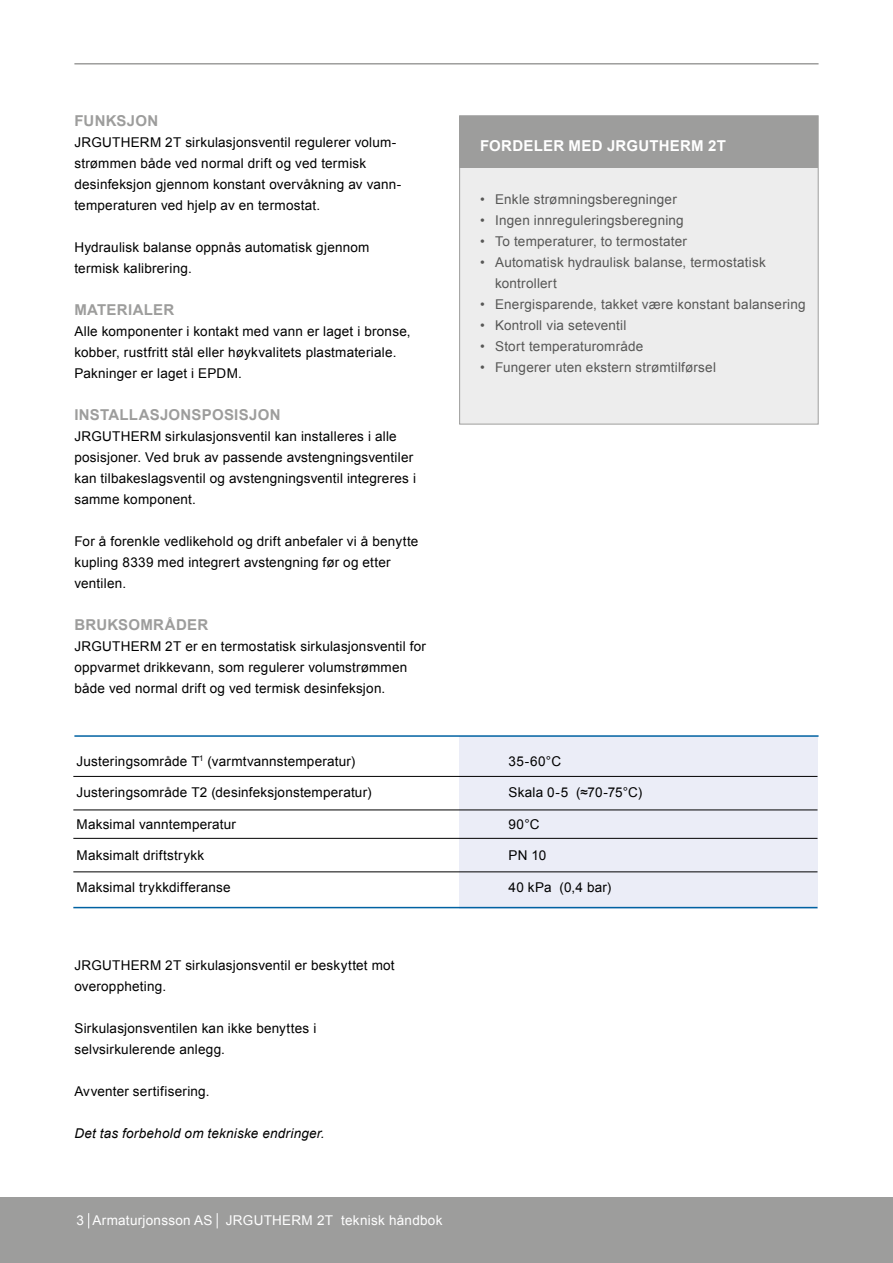
<style>
.page{position:relative;width:893px;height:1263px;background:#fff}
.page>*{position:absolute;margin:0;border:0;box-sizing:border-box;transform-origin:0 0}
.t1{font:700 15px "Arial";letter-spacing:.02em;color:#9d9d9c}
.t2{font:700 15px "Arial";letter-spacing:.02em;color:#fff}
.t3{font:13.5px/21px "Arial";letter-spacing:.015em;color:#000}
.t4{font:13.5px/21px "Arial";letter-spacing:.015em;color:#575756}
.t5{font:13.5px "Arial";letter-spacing:.02em;color:#fff}
.t6{font:italic 13.5px "Arial";letter-spacing:.015em;color:#000}
</style>
<div class="page">
<div style="left:0;top:1197px;width:893px;height:66px;background:#9d9d9c"></div>
<svg style="left:88px;top:1213px;width:1px;height:15px"></svg>
<svg style="left:217px;top:1213px;width:1px;height:15px"></svg>
<hr style="left:74px;top:63px;width:745px;height:2px;background:#9d9d9c">
<div style="left:460px;top:116px;width:358px;height:308px;background:#ededed"></div>
<div style="left:460px;top:116px;width:358px;height:51px;background:#9d9d9c"></div>
<div style="left:459px;top:115px;width:360px;height:309px;border:1px solid #9d9d9c"></div>
<div style="left:459px;top:736px;width:358px;height:173px;background:#ebedf7"></div>
<hr style="left:73px;top:776px;width:744px;height:1px;background:#000">
<hr style="left:73px;top:810px;width:744px;height:1px;background:#000">
<hr style="left:73px;top:838px;width:744px;height:1px;background:#000">
<hr style="left:73px;top:872px;width:744px;height:1px;background:#000">
<hr style="left:74px;top:735px;width:745px;height:2px;background:#0062a2">
<hr style="left:73px;top:907px;width:744px;height:1px;background:#0062a2">
<p class="t1" style="left:74px;top:111px;width:85px">FUNKSJON</p>
<p class="t3" style="left:74px;top:132px;width:328px">JRGUTHERM 2T sirkulasjonsventil regulerer volum&shy;strømmen både ved normal drift og ved termisk desinfeksjon gjennom konstant overvåkning av vann&shy;temperaturen ved hjelp av en termostat.</p>
<p class="t3" style="left:74px;top:237px;width:297px">Hydraulisk balanse oppnås automatisk gjennom termisk kalibrering.</p>
<p class="t1" style="left:74px;top:300px;width:101px">MATERIALER</p>
<p class="t3" style="left:74px;top:321px;width:338px">Alle komponenter i kontakt med vann er laget i bronse, kobber, rustfritt stål eller høykvalitets plastmateriale.<br>Pakninger er laget i EPDM.</p>
<p class="t1" style="left:74px;top:405px;width:208px">INSTALLASJONSPOSISJON</p>
<p class="t3" style="left:74px;top:426px;width:343px">JRGUTHERM sirkulasjonsventil kan installeres i alle posisjoner. Ved bruk av passende avstengningsventiler kan tilbakeslagsventil og avstengningsventil integreres i samme komponent.</p>
<p class="t3" style="left:74px;top:531px;width:345px">For å forenkle vedlikehold og drift anbefaler vi å benytte kupling 8339 med integrert avstengning før og etter ventilen.</p>
<p class="t1" style="left:74px;top:615px;width:135px">BRUKSOMRÅDER</p>
<p class="t3" style="left:74px;top:636px;width:353px">JRGUTHERM 2T er en termostatisk sirkulasjonsventil for oppvarmet drikkevann, som regulerer volumstrømmen både ved normal drift og ved termisk desinfeksjon.</p>
<p class="t2" style="left:480px;top:136px;width:247px">FORDELER MED JRGUTHERM 2T</p>
<p class="t4" style="left:480px;top:189px;width:198px">• Enkle strømningsberegninger</p>
<p class="t4" style="left:480px;top:210px;width:205px">• Ingen innreguleringsberegning</p>
<p class="t4" style="left:480px;top:231px;width:208px">• To temperaturer, to termostater</p>
<p class="t4" style="left:495px;top:252px;width:272px;text-indent:-15px">• Automatisk hydraulisk balanse, termostatisk kontrollert</p>
<p class="t4" style="left:480px;top:294px;width:327px">• Energisparende, takket være konstant balansering</p>
<p class="t4" style="left:480px;top:315px;width:148px">• Kontroll via seteventil</p>
<p class="t4" style="left:480px;top:336px;width:165px">• Stort temperaturområde</p>
<p class="t4" style="left:480px;top:357px;width:237px">• Fungerer uten ekstern strømtilførsel</p>
<p class="t3" style="left:77px;top:751px;width:280px">Justeringsområde T<sup>1</sup> (varmtvannstemperatur)</p>
<p class="t3" style="left:509px;top:751px;width:54px">35-60°C</p>
<p class="t3" style="left:77px;top:782px;width:296px">Justeringsområde T2 (desinfeksjonstemperatur)</p>
<p class="t3" style="left:509px;top:782px;width:135px">Skala 0-5 (≈70-75°C)</p>
<p class="t3" style="left:77px;top:814px;width:161px">Maksimal vanntemperatur</p>
<p class="t3" style="left:509px;top:814px;width:33px">90°C</p>
<p class="t3" style="left:77px;top:845px;width:129px">Maksimalt driftstrykk</p>
<p class="t3" style="left:509px;top:845px;width:39px">PN 10</p>
<p class="t3" style="left:77px;top:877px;width:156px">Maksimal trykkdifferanse</p>
<p class="t3" style="left:509px;top:877px;width:104px">40 kPa (0,4 bar)</p>
<p class="t3" style="left:74px;top:955px;width:322px">JRGUTHERM 2T sirkulasjonsventil er beskyttet mot overoppheting.</p>
<p class="t3" style="left:74px;top:1018px;width:243px">Sirkulasjonsventilen kan ikke benyttes i selvsirkulerende anlegg.</p>
<p class="t3" style="left:74px;top:1081px;width:137px">Avventer sertifisering.</p>
<p class="t6" style="left:74px;top:1125px;width:252px">Det tas forbehold om tekniske endringer.</p>
<p class="t5" style="left:77px;top:1212px;width:367px">3 Armaturjonsson AS JRGUTHERM 2T teknisk håndbok</p>
</div>
